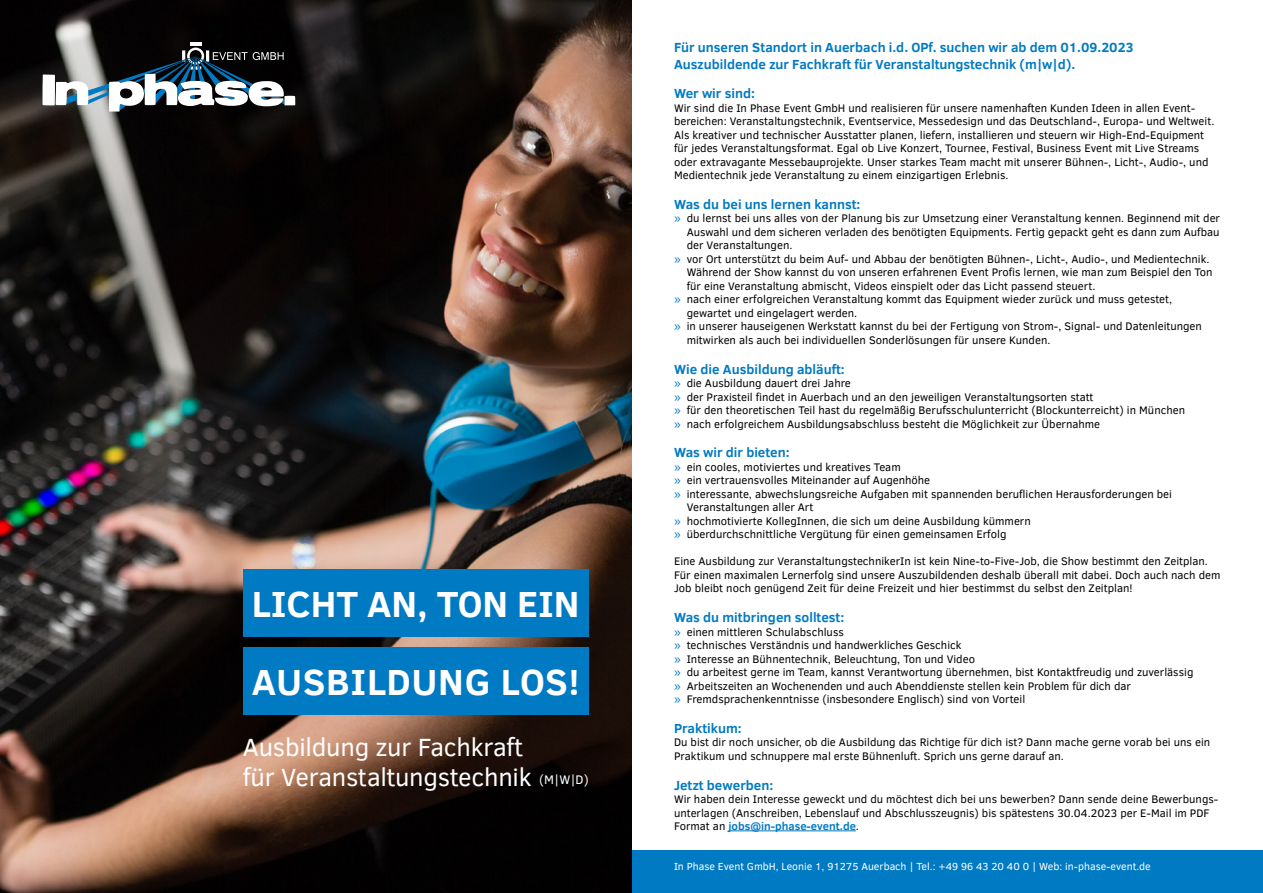
<style>
.page{position:relative;width:1263px;height:893px;background:#fff}
.page>*{position:absolute;margin:0;border:0;box-sizing:border-box;transform-origin:0 0}
.t1{font:700 37.2px/77.8px "Clear Sans";letter-spacing:.005em;color:#fff}
.t2{font:25.5px/30.6px "Clear Sans";letter-spacing:-.01em;color:#fff}
.t3{font:700 13.5px/16.2px "Clear Sans";color:#007ac2}
.t4{font:11.25px/13.5px "Clear Sans";color:#000}
.t5{font:10.5px "Clear Sans";color:#fff}
.s1{font-size:12.75px}
.s2{color:#007ac2}
.s3{font-weight:700;color:#007ac2}
</style>
<div class="page">
<div style="left:631px;top:850px;width:632px;height:43px;background:#007ac2"></div>
<img style="left:0;top:0;width:631px;height:893px">
<div style="left:243px;top:570px;width:345px;height:67px;background:#007ac2"></div>
<div style="left:243px;top:647px;width:345px;height:68px;background:#007ac2"></div>
<svg style="left:43px;top:43px;width:252px;height:69px"></svg>
<hr style="left:728px;top:831px;width:128px;height:1px;background:#007ac2">
<h1 class="t1" style="left:252px;top:564px;width:329px">LICHT AN, TON EIN<br>AUSBILDUNG LOS!</h1>
<h2 class="t2" style="left:243px;top:731px;width:347px">Ausbildung zur Fachkraft<br>für Veranstaltungstechnik <span class="s1">(M|W|D)</span></h2>
<p class="t3" style="left:674px;top:39px;width:461px">Für unseren Standort in Auerbach i.d. OPf. suchen wir ab dem 01.09.2023<br>Auszubildende zur Fachkraft für Veranstaltungstechnik (m|w|d).</p>
<p class="t3" style="left:674px;top:85px;width:82px">Wer wir sind:</p>
<p class="t4" style="left:674px;top:101px;width:542px">Wir sind die In Phase Event GmbH und realisieren für unsere namenhaften Kunden Ideen in allen Event&shy;bereichen: Veranstaltungstechnik, Eventservice, Messedesign und das Deutschland-, Europa- und Weltweit.<br>Als kreativer und technischer Ausstatter planen, liefern, installieren und steuern wir High-End-Equipment für jedes Veranstaltungsformat. Egal ob Live Konzert, Tournee, Festival, Business Event mit Live Streams oder extravagante Messebauprojekte. Unser starkes Team macht mit unserer Bühnen-, Licht-, Audio-, und Medientechnik jede Veranstaltung zu einem einzigartigen Erlebnis.</p>
<p class="t3" style="left:674px;top:196px;width:188px">Was du bei uns lernen kannst:</p>
<p class="t4" style="left:674px;top:212px;width:548px"><span class="s2">»</span> du lernst bei uns alles von der Planung bis zur Umsetzung einer Veranstaltung kennen. Beginnend mit der</p>
<p class="t4" style="left:687px;top:225px;width:534px">Auswahl und dem sicheren verladen des benötigten Equipments. Fertig gepackt geht es dann zum Aufbau</p>
<p class="t4" style="left:687px;top:239px;width:107px">der Veranstaltungen.</p>
<p class="t4" style="left:674px;top:252px;width:537px"><span class="s2">»</span> vor Ort unterstützt du beim Auf- und Abbau der benötigten Bühnen-, Licht-, Audio-, und Medientechnik.</p>
<p class="t4" style="left:687px;top:266px;width:527px">Während der Show kannst du von unseren erfahrenen Event Profis lernen, wie man zum Beispiel den Ton</p>
<p class="t4" style="left:687px;top:279px;width:410px">für eine Veranstaltung abmischt, Videos einspielt oder das Licht passend steuert.</p>
<p class="t4" style="left:674px;top:293px;width:500px"><span class="s2">»</span> nach einer erfolgreichen Veranstaltung kommt das Equipment wieder zurück und muss getestet,</p>
<p class="t4" style="left:687px;top:306px;width:172px">gewartet und eingelagert werden.</p>
<p class="t4" style="left:674px;top:320px;width:529px"><span class="s2">»</span> in unserer hauseigenen Werkstatt kannst du bei der Fertigung von Strom-, Signal- und Datenleitungen</p>
<p class="t4" style="left:687px;top:333px;width:365px">mitwirken als auch bei individuellen Sonderlösungen für unsere Kunden.</p>
<p class="t3" style="left:674px;top:360px;width:172px">Wie die Ausbildung abläuft:</p>
<p class="t4" style="left:674px;top:376px;width:513px"><span class="s2">»</span> die Ausbildung dauert drei Jahre<br><span class="s2">»</span> der Praxisteil findet in Auerbach und an den jeweiligen Veranstaltungsorten statt<br><span class="s2">»</span> für den theoretischen Teil hast du regelmäßig Berufsschulunterricht (Blockunterreicht) in München <span class="s2">»</span> nach erfolgreichem Ausbildungsabschluss besteht die Möglichkeit zur Übernahme</p>
<p class="t3" style="left:674px;top:444px;width:117px">Was wir dir bieten:</p>
<p class="t4" style="left:674px;top:460px;width:228px"><span class="s2">»</span> ein cooles, motiviertes und kreatives Team</p>
<p class="t4" style="left:674px;top:474px;width:258px"><span class="s2">»</span> ein vertrauensvolles Miteinander auf Augenhöhe</p>
<p class="t4" style="left:674px;top:487px;width:499px"><span class="s2">»</span> interessante, abwechslungsreiche Aufgaben mit spannenden beruflichen Herausforderungen bei</p>
<p class="t4" style="left:687px;top:501px;width:128px">Veranstaltungen aller Art</p>
<p class="t4" style="left:674px;top:514px;width:358px"><span class="s2">»</span> hochmotivierte KollegInnen, die sich um deine Ausbildung kümmern</p>
<p class="t4" style="left:674px;top:528px;width:334px"><span class="s2">»</span> überdurchschnittliche Vergütung für einen gemeinsamen Erfolg</p>
<p class="t4" style="left:674px;top:555px;width:548px">Eine Ausbildung zur VeranstaltungstechnikerIn ist kein Nine-to-Five-Job, die Show bestimmt den Zeitplan.<br>Für einen maximalen Lernerfolg sind unsere Auszubildenden deshalb überall mit dabei. Doch auch nach dem<br>Job bleibt noch genügend Zeit für deine Freizeit und hier bestimmst du selbst den Zeitplan!</p>
<p class="t3" style="left:674px;top:609px;width:172px">Was du mitbringen solltest:</p>
<p class="t4" style="left:674px;top:625px;width:521px"><span class="s2">»</span> einen mittleren Schulabschluss<br><span class="s2">»</span> technisches Verständnis und handwerkliches Geschick<br><span class="s2">»</span> Interesse an Bühnentechnik, Beleuchtung, Ton und Video<br><span class="s2">»</span> du arbeitest gerne im Team, kannst Verantwortung übernehmen, bist Kontaktfreudig und zuverlässig <span class="s2">»</span> Arbeitszeiten an Wochenenden und auch Abenddienste stellen kein Problem für dich dar<br><span class="s2">»</span> Fremdsprachenkenntnisse (insbesondere Englisch) sind von Vorteil</p>
<p class="t3" style="left:674px;top:719px;width:69px">Praktikum:</p>
<p class="t4" style="left:674px;top:736px;width:538px">Du bist dir noch unsicher, ob die Ausbildung das Richtige für dich ist? Dann mache gerne vorab bei uns ein<br>Praktikum und schnuppere mal erste Bühnenluft. Sprich uns gerne darauf an.</p>
<p class="t3" style="left:674px;top:776px;width:101px">Jetzt bewerben:</p>
<p class="t4" style="left:674px;top:792px;width:546px">Wir haben dein Interesse geweckt und du möchtest dich bei uns bewerben? Dann sende deine Bewerbungs&shy;unterlagen (Anschreiben, Lebenslauf und Abschlusszeugnis) bis spätestens 30.04.2023 per E-Mail im PDF<br>Format an <span class="s3">jobs@in-phase-event.de</span>.</p>
<p class="t5" style="left:674px;top:859px;width:478px">In Phase Event GmbH, Leonie 1, 91275 Auerbach | Tel.: +49 96 43 20 40 0 | Web: in-phase-event.de</p>
</div>
